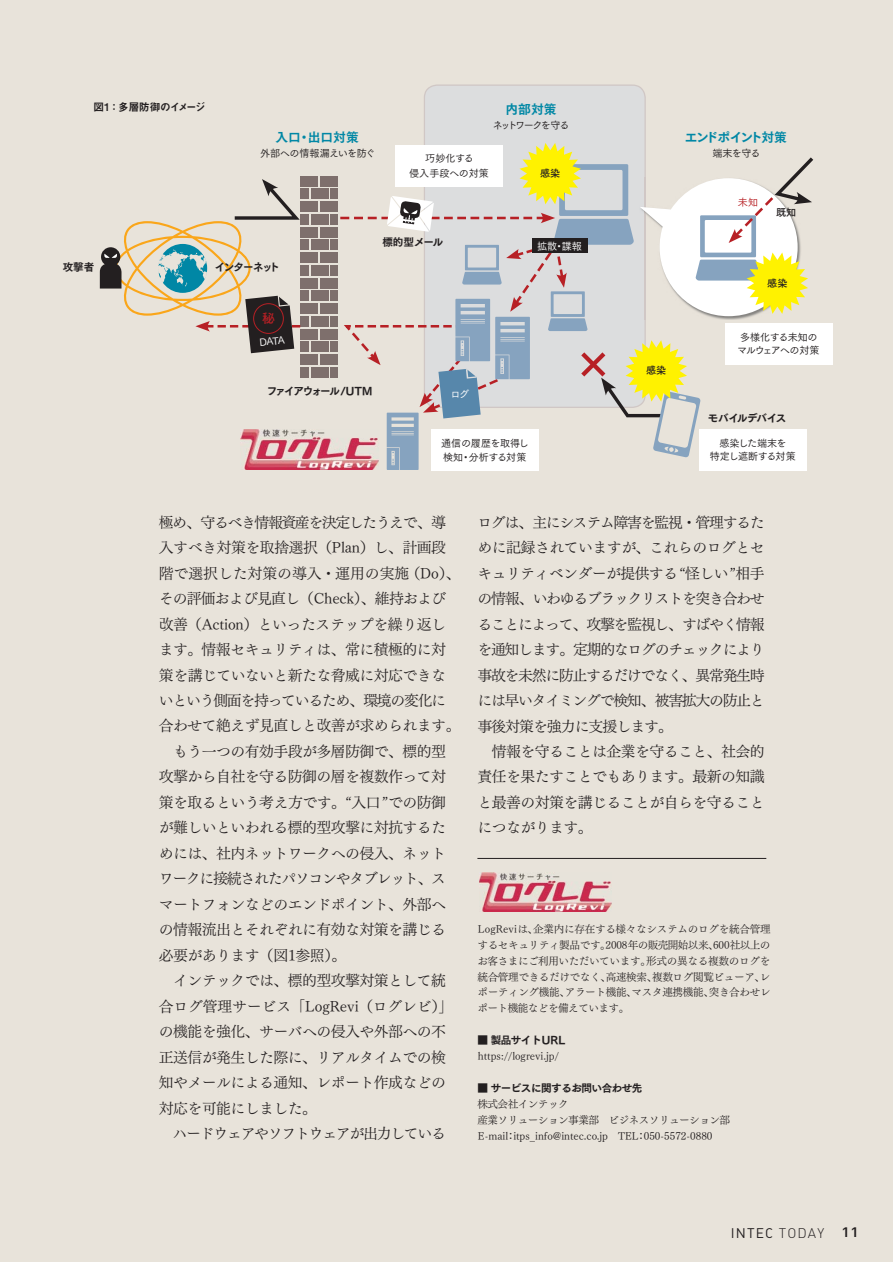
<style>
.page{position:relative;width:893px;height:1263px;background:#fff}
.page>*{position:absolute;margin:0;border:0;box-sizing:border-box;transform-origin:0 0}
.t1{font:14.85px/25.5px "Tsuku Min Pro R 90 msp RKSJ H";letter-spacing:-.035em;color:#231f20}
.t2{font:14.85px/25.5px "Tsuku Min Pro R 90 msp RKSJ H";letter-spacing:-.07em;color:#231f20}
.t3{font:13.8px "DIN Regular Alternate";letter-spacing:.08em;color:#231f20}
.t4{font:12.75px "Tsuku Go Pro E 90 msp RKSJ H";color:#0087a5}
.t5{font:12.75px "Tsuku Go Pro E 90 msp RKSJ H";letter-spacing:-.095em;color:#0087a5}
.t6{font:12.75px "Tsuku Go Pro B 90 msp RKSJ H";color:#b72025}
.t7{font:10.65px/15.9px "Tsuku Min Pro R 90 msp RKSJ H";letter-spacing:-.035em;color:#231f20;text-align:justify}
.t8{font:10.65px "Tsuku Go Pro E 90 msp RKSJ H";letter-spacing:-.05em;color:#231f20}
.t9{font:10.65px "Tsuku Min Pro R 90 msp RKSJ H";color:#231f20}
.t10{font:10.65px "Midashi Go Pr 6 MB31 90 msp RKSJ H";letter-spacing:-.03em;color:#231f20}
.t11{font:10.65px "Tsuku Go Pro E 90 msp RKSJ H";letter-spacing:-.145em;color:#231f20}
.t12{font:10.65px "Tsuku Go Pro E 90 msp RKSJ H";letter-spacing:-.13em;color:#231f20}
.t13{font:10.05px/13.8px "Tsuku Go Pro M 90 msp RKSJ H";letter-spacing:-.04em;color:#231f20}
.t14{font:10.05px/14.9px "Tsuku Go Pro M 90 msp RKSJ H";color:#231f20;text-align:center}
.t15{font:10.05px "Tsuku Go Pro M 90 msp RKSJ H";color:#fff}
.t16{font:10.05px "Tsuku Go Pro M 90 msp RKSJ H";letter-spacing:-.165em;color:#231f20}
.t17{font:10.05px "Tsuku Go Pro B 90 msp RKSJ H";color:#231f20}
.t18{font:10.05px "Tsuku Go Pro M 90 msp RKSJ H";color:#b72025}
.s1{font-family:"DIN";font-weight:300}
.s2{font-family:"DIN";font-weight:500;font-size:13.65px}
</style>
<div class="page">
<div style="left:0;top:1px;width:892px;height:1261px;background:#e8e3da"></div>
<div style="left:424px;top:84px;width:222px;height:59px;background:#dcddde"></div>
<div style="left:300px;top:176px;width:18px;height:10px;background:#7e6f6c"></div>
<div style="left:300px;top:201px;width:18px;height:11px;background:#7e6f6c"></div>
<div style="left:300px;top:227px;width:18px;height:10px;background:#7e6f6c"></div>
<div style="left:300px;top:252px;width:18px;height:11px;background:#7e6f6c"></div>
<div style="left:300px;top:278px;width:18px;height:10px;background:#7e6f6c"></div>
<div style="left:300px;top:303px;width:18px;height:11px;background:#7e6f6c"></div>
<div style="left:300px;top:329px;width:18px;height:10px;background:#7e6f6c"></div>
<div style="left:300px;top:354px;width:18px;height:11px;background:#7e6f6c"></div>
<div style="left:300px;top:189px;width:9px;height:10px;background:#7e6f6c"></div>
<div style="left:300px;top:214px;width:9px;height:11px;background:#7e6f6c"></div>
<div style="left:300px;top:240px;width:9px;height:10px;background:#7e6f6c"></div>
<div style="left:300px;top:265px;width:9px;height:11px;background:#7e6f6c"></div>
<div style="left:300px;top:291px;width:9px;height:10px;background:#7e6f6c"></div>
<div style="left:300px;top:316px;width:9px;height:11px;background:#7e6f6c"></div>
<div style="left:300px;top:341px;width:9px;height:11px;background:#7e6f6c"></div>
<div style="left:300px;top:367px;width:9px;height:11px;background:#7e6f6c"></div>
<div style="left:311px;top:189px;width:18px;height:10px;background:#7e6f6c"></div>
<div style="left:311px;top:214px;width:18px;height:11px;background:#7e6f6c"></div>
<div style="left:311px;top:240px;width:18px;height:10px;background:#7e6f6c"></div>
<div style="left:311px;top:265px;width:18px;height:11px;background:#7e6f6c"></div>
<div style="left:311px;top:291px;width:18px;height:10px;background:#7e6f6c"></div>
<div style="left:311px;top:316px;width:18px;height:11px;background:#7e6f6c"></div>
<div style="left:311px;top:341px;width:18px;height:11px;background:#7e6f6c"></div>
<div style="left:311px;top:367px;width:18px;height:11px;background:#7e6f6c"></div>
<div style="left:331px;top:189px;width:7px;height:10px;background:#7e6f6c"></div>
<div style="left:331px;top:214px;width:7px;height:11px;background:#7e6f6c"></div>
<div style="left:331px;top:240px;width:7px;height:10px;background:#7e6f6c"></div>
<div style="left:331px;top:265px;width:7px;height:11px;background:#7e6f6c"></div>
<div style="left:331px;top:291px;width:7px;height:10px;background:#7e6f6c"></div>
<div style="left:331px;top:316px;width:7px;height:11px;background:#7e6f6c"></div>
<div style="left:331px;top:341px;width:7px;height:11px;background:#7e6f6c"></div>
<div style="left:331px;top:367px;width:7px;height:11px;background:#7e6f6c"></div>
<div style="left:320px;top:176px;width:18px;height:10px;background:#7e6f6c"></div>
<div style="left:320px;top:201px;width:18px;height:11px;background:#7e6f6c"></div>
<div style="left:320px;top:227px;width:18px;height:10px;background:#7e6f6c"></div>
<div style="left:320px;top:252px;width:18px;height:11px;background:#7e6f6c"></div>
<div style="left:320px;top:278px;width:18px;height:10px;background:#7e6f6c"></div>
<div style="left:320px;top:303px;width:18px;height:11px;background:#7e6f6c"></div>
<div style="left:320px;top:329px;width:18px;height:10px;background:#7e6f6c"></div>
<div style="left:320px;top:354px;width:18px;height:11px;background:#7e6f6c"></div>
<hr style="left:477px;top:858px;width:289px;height:1px;background:#231f20">
<img style="left:241px;top:429px;width:99px;height:41px">
<div style="left:431px;top:430px;width:108px;height:41px;background:#fff"></div>
<div style="left:699px;top:429px;width:108px;height:42px;background:#fff"></div>
<div style="left:725px;top:323px;width:108px;height:42px;background:#fff"></div>
<svg style="left:100px;top:179px;width:203px;height:174px"></svg>
<svg style="left:340px;top:143px;width:474px;height:327px"></svg>
<img style="left:479px;top:873px;width:133px;height:39px">
<p class="t10" style="left:93px;top:103px;width:114px">図1：多層防御のイメージ</p>
<p class="t8" style="left:63px;top:263px;width:33px">攻撃者</p>
<p class="t4" style="left:505px;top:104px;width:52px">内部対策</p>
<p class="t16" style="left:493px;top:121px;width:78px">ネットワークを守る</p>
<p class="t4" style="left:275px;top:133px;width:85px">入口・出口対策</p>
<p class="t5" style="left:685px;top:133px;width:104px">エンドポイント対策</p>
<p class="t13" style="left:260px;top:148px;width:117px">外部への情報漏えいを防ぐ</p>
<p class="t13" style="left:712px;top:148px;width:50px">端末を守る</p>
<p class="t14" style="left:409px;top:152px;width:81px">巧妙化する<br>侵入手段への対策</p>
<p class="t17" style="left:540px;top:170px;width:22px">感染</p>
<p class="t12" style="left:215px;top:263px;width:66px">インターネット</p>
<p class="t6" style="left:262px;top:314px;width:14px">秘</p>
<p class="t15" style="left:259px;top:338px;width:27px;rotate:-5deg">DATA</p>
<p class="t11" style="left:267px;top:387px;width:107px">ファイアウォール/UTM</p>
<p class="t8" style="left:382px;top:238px;width:62px">標的型メール</p>
<p class="t15" style="left:451px;top:390px;width:20px">ログ</p>
<p class="t15" style="left:537px;top:242px;width:46px">拡散・諜報</p>
<p class="t17" style="left:646px;top:367px;width:22px">感染</p>
<p class="t18" style="left:738px;top:198px;width:22px">未知</p>
<p class="t17" style="left:776px;top:208px;width:22px">既知</p>
<p class="t17" style="left:767px;top:279px;width:22px">感染</p>
<p class="t13" style="left:737px;top:331px;width:84px">多様化する未知のマルウェアへの対策</p>
<p class="t8" style="left:708px;top:414px;width:80px">モバイルデバイス</p>
<p class="t13" style="left:441px;top:438px;width:89px">通信の履歴を取得し検知・分析する対策</p>
<p class="t13" style="left:710px;top:437px;width:87px;text-align:center">感染した端末を<br>特定し遮断する対策</p>
<p class="t1" style="left:159px;top:511px;width:303px">極め、守るべき情報資産を決定したうえで、導入すべき対策を取捨選択（Plan）し、計画段階で選択した対策の導入・運用の実施 （Do）、その評価および見直し（Check）、維持および改善（Action）といったステップを繰り返します。情報セキュリティは、常に積極的に対策を講じていないと新たな脅威に対応できないという側面を持っているため、環境の変化に合わせて絶えず見直しと改善が求められます。　もう一つの有効手段が多層防御で、標的型攻撃から自社を守る防御の層を複数作って対策を取るという考え方です。“入口”での防御が難しいといわれる標的型攻撃に対抗するためには、社内ネットワークへの侵入、ネットワークに接続されたパソコンやタブレット、スマートフォンなどのエンドポイント、外部への情報流出とそれぞれに有効な対策を講じる必要があります（図1参照）。<br>　インテックでは、標的型攻撃対策として統合ログ管理サービス「LogRevi（ログレビ）」の機能を強化、サーバへの侵入や外部への不正送信が発生した際に、リアルタイムでの検知やメールによる通知、レポート作成などの対応を可能にしました。<br>　ハードウェアやソフトウェアが出力している</p>
<p class="t2" style="left:477px;top:511px;width:289px">ログは、主にシステム障害を監視・管理するために記録されていますが、これらのログとセキュリティベンダーが提供する“怪しい”相手の情報、いわゆるブラックリストを突き合わせることによって、攻撃を監視し、すばやく情報を通知します。定期的なログのチェックにより事故を未然に防止するだけでなく、異常発生時には早いタイミングで検知、被害拡大の防止と事後対策を強力に支援します。<br>　情報を守ることは企業を守ること、社会的責任を果たすことでもあります。最新の知識と最善の対策を講じることが自らを守ることにつながります。</p>
<p class="t7" style="left:477px;top:922px;width:295px">LogReviは、企業内に存在する様々なシステムのログを統合管理するセキュリティ製品です。2008年の販売開始以来、600社以上のお客さまにご利用いただいています。形式の異なる複数のログを統合管理できるだけでなく、高速検索、複数ログ閲覧ビューア、レポーティング機能、アラート機能、マスタ連携機能、突き合わせレポート機能などを備えています。</p>
<p class="t8" style="left:477px;top:1036px;width:89px">■ 製品サイトURL</p>
<p class="t9" style="left:478px;top:1052px;width:82px">https://logrevi.jp/</p>
<p class="t8" style="left:477px;top:1084px;width:167px">■ サービスに関するお問い合わせ先</p>
<p class="t7" style="left:477px;top:1097px;width:254px;text-align:left">株式会社インテック<br>産業ソリューション事業部　ビジネスソリューション部<br>E-mail：itps_info@intec.co.jp　TEL：050-5572-0880</p>
<p class="t3" style="left:731px;top:1224px;width:130px">INTEC <span class="s1">TODAY</span> <span class="s2">11</span></p>
</div>
